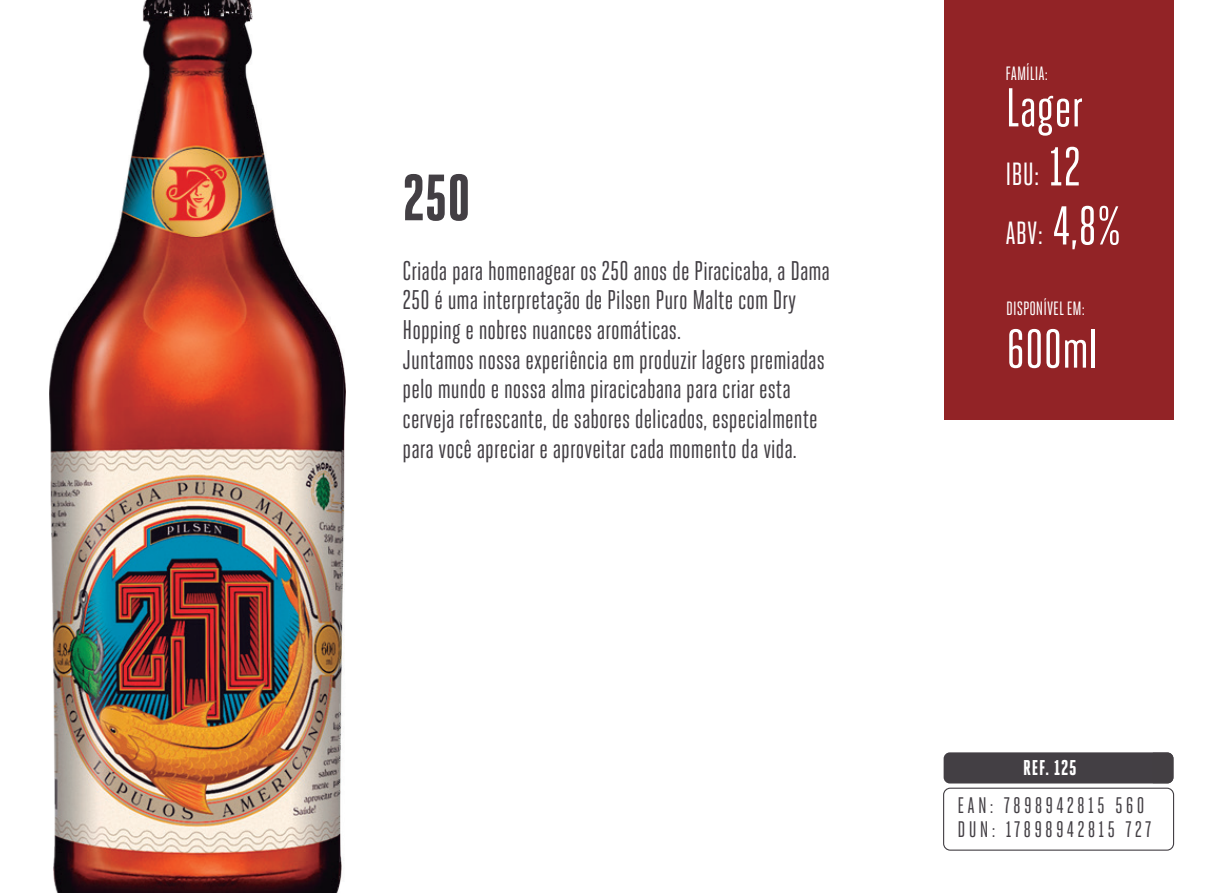
<style>
.page{position:relative;width:1212px;height:893px;background:#fff}
.page>*{position:absolute;margin:0;border:0;box-sizing:border-box;transform-origin:0 0}
.t1{font:800 65.25px "Heroic Condensed";color:#433f44}
.t2{font:54.45px "Heroic Condensed";color:#fff}
.t3{font:32.18px/58.9px "Heroic Condensed";color:#fff}
.t4{font:27px/29.7px "Heroic Condensed";color:#433f44}
.t5{font:22.5px/24.3px "Heroic Condensed";letter-spacing:.14em;color:#433f44}
.t6{font:800 21.38px "Heroic Condensed";letter-spacing:.04em;color:#fff}
.t7{font:19.35px "Heroic Condensed";color:#fff}
.s1{font-size:54.45px}
</style>
<div class="page">
<div style="left:943px;top:752px;width:230px;height:31px;background:#433f44;border-radius:6px"></div>
<img style="left:1153px;top:752px;width:20px;height:31px">
<div style="left:944px;top:0;width:230px;height:419px;background:#922326"></div>
<div style="left:943px;top:788px;width:231px;height:63px;border:1px solid #433f44;border-radius:7px"></div>
<img style="left:49px;top:0;width:297px;height:893px">
<h1 class="t1" style="left:403px;top:162px;width:69px">250</h1>
<p class="t4" style="left:403px;top:256px;width:429px">Criada para homenagear os 250 anos de Piracicaba, a Dama 250 é uma interpretação de Pilsen Puro Malte com Dry Hopping e nobres nuances aromáticas.<br>Juntamos nossa experiência em produzir lagers premiadas pelo mundo e nossa alma piracicabana para criar esta cerveja refrescante, de sabores delicados, especialmente para você apreciar e aproveitar cada momento da vida.</p>
<p class="t7" style="left:1005px;top:63px;width:44px">FAMÍLIA:</p>
<h2 class="t2" style="left:1005px;top:78px;width:79px">Lager</h2>
<p class="t3" style="left:1005px;top:145px;width:117px">IBU: <span class="s1">12<br></span>ABV: <span class="s1">4,8%</span></p>
<h2 class="t2" style="left:1064px;top:138px;width:20px">0</h2>
<p class="t7" style="left:1006px;top:298px;width:80px">DISPONÍVEL EM:</p>
<h2 class="t2" style="left:1006px;top:319px;width:93px">600ml</h2>
<p class="t6" style="left:1023px;top:756px;width:55px">REF. 125</p>
<p class="t5" style="left:958px;top:793px;width:195px">EAN: 7898942815 560<br>DUN: 17898942815 727</p>
</div>
